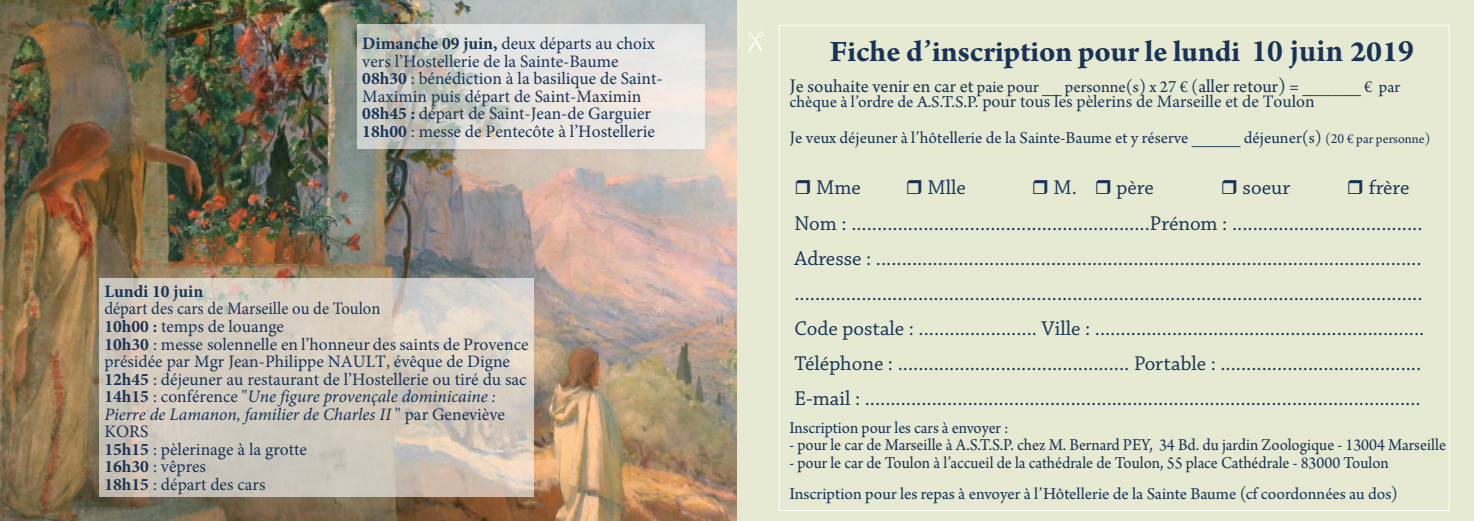
<style>
.page{position:relative;width:1474px;height:521px;background:#fff}
.page>*{position:absolute;margin:0;border:0;box-sizing:border-box;transform-origin:0 0}
.t1{font:700 31.5px "Arno Pro";color:#193356}
.t2{font:21px "Chaparral Pro";color:#193356}
.t3{font:17.5px/17.5px "Minion Pro";color:#193356;scale:.95 1}
.t4{font:17.5px/15.2px "Arno Pro";color:#193356}
.t5{font:17.5px/17.5px "Minion Pro";color:#193356}
.t6{font:17.5px "Arno Pro";color:#193356;scale:.95 1}
.s1{font-weight:700}
.s2{font-style:italic}
.s3{font-family:"Minion Pro"}
.s4{font-family:"Minion Pro";font-size:19.25px}
.s5{font-size:19.25px}
.s6{font-size:14px}
.s7{font-family:"Minion Pro";font-size:14px}
</style>
<div class="page">
<div style="left:0;top:0;width:1473px;height:521px;background:#e6ead3"></div>
<img style="left:0;top:0;width:737px;height:521px">
<svg style="left:357px;top:25px;width:347px;height:124px;fill:#e5e5e1"></svg>
<svg style="left:99px;top:278px;width:434px;height:218px;background:#d3cbbf"></svg>
<p class="t5" style="left:362px;top:35px;width:302px"><span class="s1">Dimanche 09 juin,</span> deux départs au choix vers l’Hostellerie de la Sainte-Baume <span class="s1">08h30</span> : bénédiction à la basilique de Saint-Maximin puis départ de Saint-Maximin <span class="s1">08h45 :</span> départ de Saint-Jean-de Garguier <span class="s1">18h00</span> : messe de Pentecôte à l’Hostellerie</p>
<p class="t3" style="left:104px;top:283px;width:448px"><span class="s1">Lundi 10 juin<br></span>départ des cars de Marseille ou de Toulon<br><span class="s1">10h00 :</span> temps de louange<br><span class="s1">10h30</span> : messe solennelle en l’honneur des saints de Provence présidée par Mgr Jean-Philippe NAULT, évêque de Digne <span class="s1">12h45</span> : déjeuner au restaurant de l’Hostellerie ou tiré du sac <span class="s1">14h15</span> : conférence "<span class="s2">Une figure provençale dominicaine :<br>Pierre de Lamanon, familier de Charles II</span> " par Geneviève KORS<br><span class="s1">15h15</span> : pèlerinage à la grotte<br><span class="s1">16h30</span> : vêpres<br><span class="s1">18h15</span> : départ des cars</p>
<p class="t1" style="left:829px;top:33px;width:585px">Fiche d’inscription pour le lundi <span class="s3">10 juin</span> 201<span class="s3">9</span></p>
<p class="t4" style="left:789px;top:80px;width:612px"><span class="s4">J</span><span class="s5">e souhaite venir en car et</span> paie pour __ personne(s) x 2<span class="s3">7</span> € (<span class="s5">aller retour)</span> = ______ € par chèque à l’ordre de A.S.T.S.P. <span class="s3">pour tous les pèlerins de Marseille et de Toulon</span></p>
<p class="t4" style="left:789px;top:131px;width:642px"><span class="s3">J</span>e veux déjeuner à l’hôtellerie de la Sainte-Baume et y réserve _____ déjeuner(s) <span class="s6">(</span><span class="s7">20</span> <span class="s6">€ par personne)</span></p>
<p class="t2" style="left:816px;top:176px;width:46px">Mme</p>
<p class="t2" style="left:927px;top:176px;width:40px">Mlle</p>
<p class="t2" style="left:1053px;top:176px;width:102px">M. père</p>
<p class="t2" style="left:1242px;top:176px;width:49px">soeur</p>
<p class="t2" style="left:1368px;top:176px;width:42px">frère</p>
<p class="t2" style="left:794px;top:211px;width:629px">Nom : ..........................................................Prénom : .....................................</p>
<p class="t2" style="left:794px;top:246px;width:628px">Adresse : ..........................................................................................................</p>
<p class="t2" style="left:794px;top:281px;width:629px">..........................................................................................................................</p>
<p class="t2" style="left:794px;top:317px;width:631px">Code postale : ....................... Ville : ................................................................</p>
<p class="t2" style="left:794px;top:352px;width:628px">Téléphone : ............................................. Portable : .......................................</p>
<p class="t2" style="left:794px;top:387px;width:627px">E-mail : ............................................................................................................</p>
<p class="t6" style="left:789px;top:417px;width:232px">Inscription pour les cars à envoyer :</p>
<p class="t6" style="left:789px;top:435px;width:692px">- pour le car de Marseille à A.S.T.S.P. chez M. Bernard PEY, 34 Bd. du jardin Zoologique - 13004 Marseille</p>
<p class="t6" style="left:789px;top:452px;width:632px">- pour le car de Toulon à l’accueil de la cathédrale de Toulon, 55 place Cathédrale - 83000 Toulon</p>
<p class="t4" style="left:789px;top:486px;width:610px">Inscription pour les repas à envoyer à l’Hôtellerie de la Sainte Baume (cf coordonnées au dos)</p>
</div>
